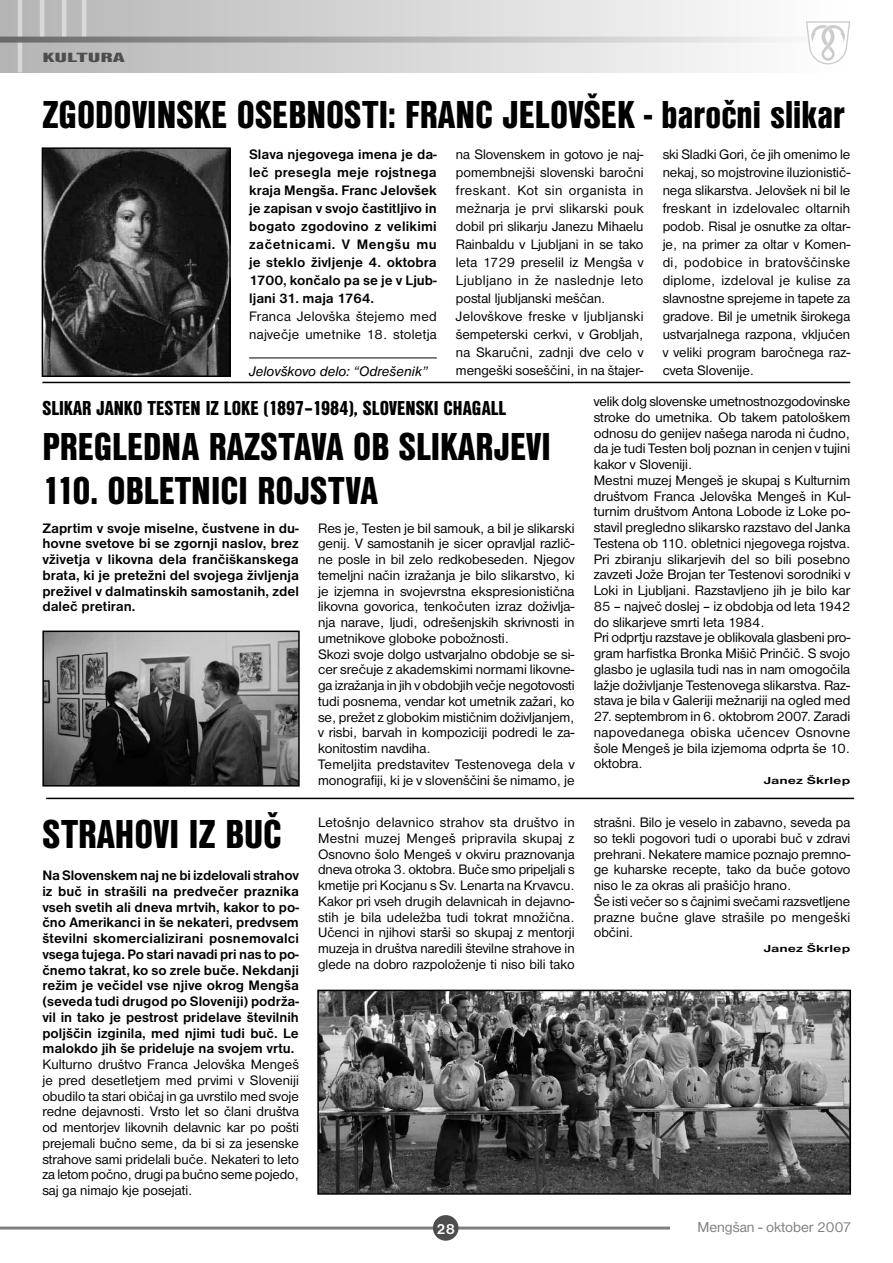
<style>
.page{position:relative;width:893px;height:1263px;background:#fff}
.page>*{position:absolute;margin:0;border:0;box-sizing:border-box;transform-origin:0 0}
.t1{font:42px "Nimbus San DEE Blac Cond";color:#000}
.t2{font:40.5px/43.5px "Nimbus San DEE Blac Cond";color:#000}
.t3{font:21px "Nimbus San DEE Blac Cond";color:#000}
.t4{font:15px "Nimbus San DEE";color:#7f7f7f}
.t5{font:700 15px "Nimbus San DEE";color:#fff}
.t6{font:14.25px/15.8px "Nimbus San DEE";color:#000;text-align:justify}
.t7{font:700 14.25px/15.8px "Nimbus San DEE";color:#000;text-align:justify}
.t8{font:14.25px/18px "Nimbus San DEE";letter-spacing:.02em;color:#000}
.t9{font:italic 14.25px "Nimbus San DEE";color:#000}
.t10{font:13.8px "Nimbus San DEE Blac Cond";color:#4d4d4d;scale:2 1}
.t11{font:700 10.5px "Nimbus San DEE";color:#000;scale:1.43 1}
</style>
<div class="page">
<div style="left:0;top:0;width:850px;height:72px;background:linear-gradient(to right,#b3b3b3,#fff)"></div>
<hr style="left:0;top:1227px;width:670px;height:3px;background:#7f7f7f">
<div style="left:433px;top:1215px;width:25px;height:26px;background:#4d4d4d;border-radius:50%"></div>
<hr style="left:82px;top:0;width:4px;height:41px;background:#d9d9d9">
<hr style="left:62px;top:0;width:4px;height:41px;background:#d9d9d9">
<hr style="left:18px;top:0;width:4px;height:72px;background:#d9d9d9">
<hr style="left:40px;top:0;width:4px;height:41px;background:#d9d9d9">
<svg style="left:0;top:37px;width:806px;height:6px;background:#b2b2b2"></svg>
<svg style="left:806px;top:21px;width:44px;height:43px"></svg>
<img style="left:45px;top:150px;width:183px;height:224px">
<div style="left:42px;top:147px;width:189px;height:230px;border:2px solid #000"></div>
<img style="left:45px;top:634px;width:252px;height:150px">
<div style="left:42px;top:631px;width:258px;height:156px;border:2px solid #000"></div>
<hr style="left:249px;top:358px;width:188px;height:1px;background:#000">
<hr style="left:42px;top:382px;width:808px;height:1px;background:#000">
<hr style="left:46px;top:798px;width:808px;height:1px;background:#000">
<img style="left:320px;top:993px;width:528px;height:199px">
<div style="left:317px;top:990px;width:534px;height:205px;border:2px solid #000"></div>
<p class="t10" style="left:42px;top:52px;width:43px">KULTURA</p>
<h2 class="t2" style="left:42px;top:94px;width:804px">ZGODOVINSKE OSEBNOSTI: FRANC JELOVŠEK - baročni slikar</h2>
<p class="t6" style="left:456px;top:146px;width:189px;line-height:18px;text-align:left">na Slovenskem in gotovo je naj&shy;pomembnejši slovenski baročni freskant. Kot sin organista in mežnarja je prvi slikarski pouk dobil pri slikarju Janezu Mihaelu<br>Rainbaldu v Ljubljani in se tako leta 1729 preselil iz Mengša v<br>Ljubljano in že naslednje leto postal ljubljanski meščan.<br>Jelovškove freske v ljubljanski šempeterski cerkvi, v Grobljah, na Skaručni, zadnji dve celo v mengeški soseščini, in na štajer-</p>
<p class="t6" style="left:663px;top:146px;width:189px;line-height:18px">ski Sladki Gori, če jih omenimo le nekaj, so mojstrovine iluzionistič&shy;nega slikarstva. Jelovšek ni bil le freskant in izdelovalec oltarnih podob. Risal je osnutke za oltar&shy;je, na primer za oltar v Komen&shy;di, podobice in bratovščinske diplome, izdeloval je kulise za slavnostne sprejeme in tapete za gradove. Bil je umetnik širokega ustvarjalnega razpona, vključen v veliki program baročnega raz-</p>
<p class="t7" style="left:249px;top:146px;width:189px;line-height:18px">Slava njegovega imena je da&shy;leč presegla meje rojstnega kraja Mengša. Franc Jelovšek je zapisan v svojo častitljivo in bogato zgodovino z velikimi začetnicami. V Mengšu mu je steklo življenje 4. oktobra 1700, končalo pa se je v Ljub&shy;ljani 31. maja 1764.</p>
<p class="t8" style="left:249px;top:308px;width:189px">Franca Jelovška štejemo med največje umetnike 18. stoletja</p>
<p class="t9" style="left:249px;top:365px;width:180px">Jelovškovo delo: “Odrešenik”</p>
<p class="t6" style="left:663px;top:363px;width:93px">cveta Slovenije.</p>
<h3 class="t3" style="left:42px;top:400px;width:465px">SLIKAR JANKO TESTEN IZ LOKE (1897–1984), SLOVENSKI CHAGALL</h3>
<h2 class="t2" style="left:42px;top:426px;width:510px">PREGLEDNA RAZSTAVA OB SLIKARJEVI<br>110. OBLETNICI ROJSTVA</h2>
<p class="t6" style="left:594px;top:394px;width:258px;text-align:left">velik dolg slovenske umetnostnozgodovinske stroke do umetnika. Ob takem patološkem odnosu do genijev našega naroda ni čudno, da je tudi Testen bolj poznan in cenjen v tujini kakor v Sloveniji.<br>Mestni muzej Mengeš je skupaj s Kulturnim društvom Franca Jelovška Mengeš in Kul&shy;turnim društvom Antona Lobode iz Loke po&shy;stavil pregledno slikarsko razstavo del Janka Testena ob 110. obletnici njegovega rojstva.<br>Pri zbiranju slikarjevih del so bili posebno zavzeti Jože Brojan ter Testenovi sorodniki v Loki in Ljubljani. Razstavljeno jih je bilo kar 85 – največ doslej – iz obdobja od leta 1942 do slikarjeve smrti leta 1984.<br>Pri odprtju razstave je oblikovala glasbeni pro&shy;gram harfistka Bronka Mišič Prinčič. S svojo glasbo je uglasila tudi nas in nam omogočila lažje doživljanje Testenovega slikarstva. Raz&shy;stava je bila v Galeriji mežnariji na ogled med</p>
<p class="t6" style="left:594px;top:709px;width:258px">27. septembrom in 6. oktobrom 2007. Zaradi napovedanega obiska učencev Osnovne šole Mengeš je bila izjemoma odprta še 10. oktobra.</p>
<p class="t11" style="left:764px;top:776px;width:62px">Janez Škrlep</p>
<p class="t7" style="left:42px;top:521px;width:258px">Zaprtim v svoje miselne, čustvene in du&shy;hovne svetove bi se zgornji naslov, brez vživetja v likovna dela frančiškanskega brata, ki je pretežni del svojega življenja preživel v dalmatinskih samostanih, zdel daleč pretiran.</p>
<p class="t6" style="left:318px;top:521px;width:258px;text-align:left">Res je, Testen je bil samouk, a bil je slikarski genij. V samostanih je sicer opravljal različ&shy;ne posle in bil zelo redkobeseden. Njegov temeljni način izražanja je bilo slikarstvo, ki je izjemna in svojevrstna ekspresionistična likovna govorica, tenkočuten izraz doživlja&shy;nja narave, ljudi, odrešenjskih skrivnosti in umetnikove globoke pobožnosti.<br>Skozi svoje dolgo ustvarjalno obdobje se si&shy;cer srečuje z akademskimi normami likovne&shy;ga izražanja in jih v obdobjih večje negotovosti tudi posnema, vendar kot umetnik zažari, ko se, prežet z globokim mističnim doživljanjem, v risbi, barvah in kompoziciji podredi le za&shy;konitostim navdiha.<br>Temeljita predstavitev Testenovega dela v monografiji, ki je v slovenščini še nimamo, je</p>
<h1 class="t1" style="left:42px;top:817px;width:241px">STRAHOVI IZ BUČ</h1>
<p class="t7" style="left:42px;top:868px;width:258px">Na Slovenskem naj ne bi izdelovali strahov iz buč in strašili na predvečer praznika vseh svetih ali dneva mrtvih, kakor to po&shy;čno Amerikanci in še nekateri, predvsem številni skomercializirani posnemovalci vsega tujega. Po stari navadi pri nas to po&shy;čnemo takrat, ko so zrele buče. Nekdanji režim je večidel vse njive okrog Mengša (seveda tudi drugod po Sloveniji) podrža&shy;vil in tako je pestrost pridelave številnih poljščin izginila, med njimi tudi buč. Le malokdo jih še prideluje na svojem vrtu.</p>
<p class="t6" style="left:42px;top:1057px;width:258px">Kulturno društvo Franca Jelovška Mengeš je pred desetletjem med prvimi v Sloveniji obudilo ta stari običaj in ga uvrstilo med svoje redne dejavnosti. Vrsto let so člani društva od mentorjev likovnih delavnic kar po pošti prejemali bučno seme, da bi si za jesenske strahove sami pridelali buče. Nekateri to leto za letom počno, drugi pa bučno seme pojedo, saj ga nimajo kje posejati.</p>
<p class="t6" style="left:318px;top:815px;width:258px">Letošnjo delavnico strahov sta društvo in Mestni muzej Mengeš pripravila skupaj z Osnovno šolo Mengeš v okviru praznovanja dneva otroka 3. oktobra. Buče smo pripeljali s kmetije pri Kocjanu s Sv. Lenarta na Krvavcu.<br>Kakor pri vseh drugih delavnicah in dejavno&shy;stih je bila udeležba tudi tokrat množična.<br>Učenci in njihovi starši so skupaj z mentorji muzeja in društva naredili številne strahove in glede na dobro razpoloženje ti niso bili tako</p>
<p class="t6" style="left:594px;top:815px;width:258px;text-align:left">strašni. Bilo je veselo in zabavno, seveda pa so tekli pogovori tudi o uporabi buč v zdravi prehrani. Nekatere mamice poznajo premno&shy;ge kuharske recepte, tako da buče gotovo niso le za okras ali prašičjo hrano.<br>Še isti večer so s čajnimi svečami razsvetljene prazne bučne glave strašile po mengeški občini.</p>
<p class="t11" style="left:764px;top:945px;width:62px">Janez Škrlep</p>
<p class="t5" style="left:436px;top:1223px;width:20px">28</p>
<p class="t4" style="left:697px;top:1221px;width:155px">Mengšan - oktober 2007</p>
</div>
